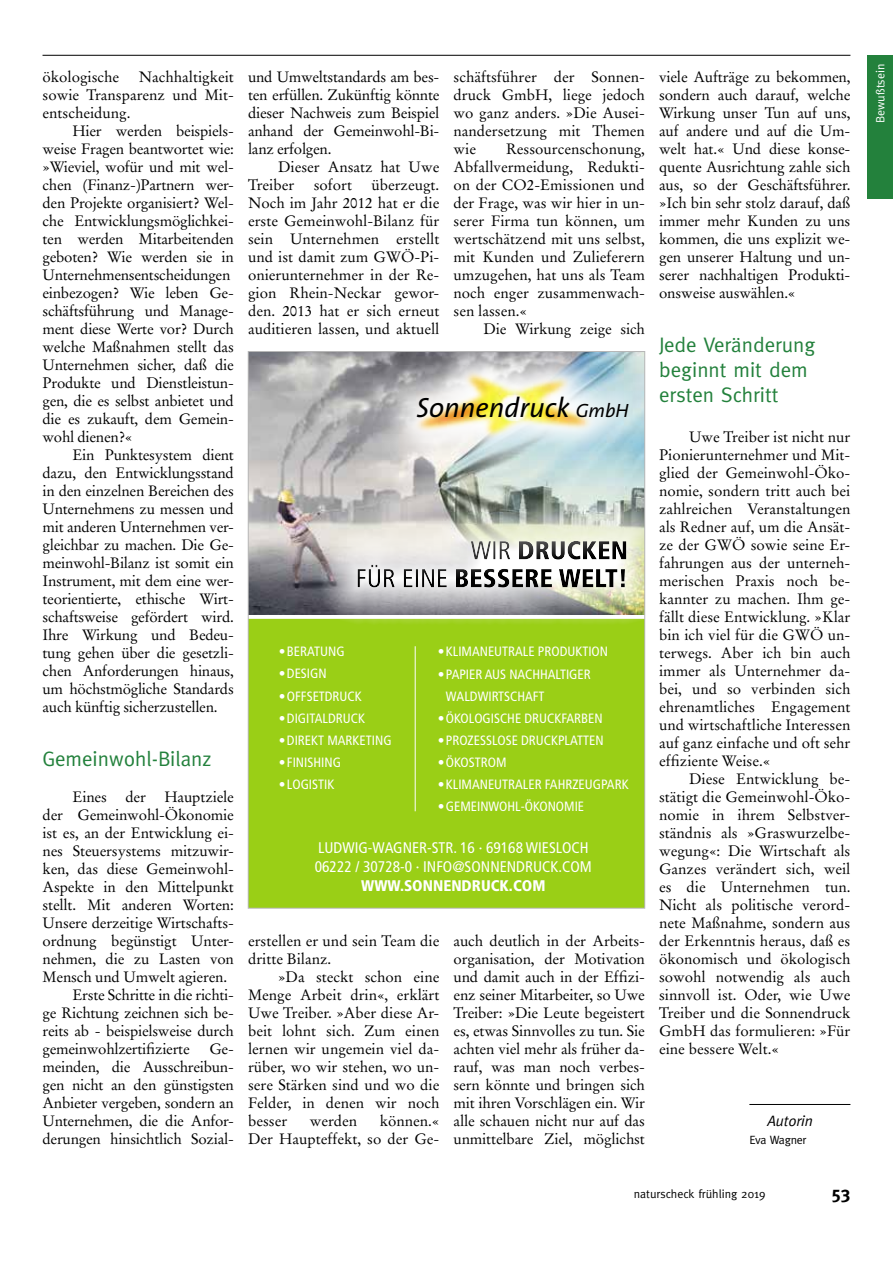
<style>
.page{position:relative;width:893px;height:1263px;background:#fff}
.page>*{position:absolute;margin:0;border:0;box-sizing:border-box;transform-origin:0 0}
.t1{font:italic 27.9px "The Sans B5 Plain";color:#000}
.t2{font:21px/25.2px "Meta";color:#23813c}
.t3{font:700 18px "Meta";color:#000}
.t4{font:condensed 15.45px/19.2px "Frutiger LT Std";color:#fff}
.t5{font:900 condensed 15.45px "Frutiger LT Std";color:#fff}
.t6{font:15px/18px "Stempel Garamond";letter-spacing:-.01em;color:#000;text-align:justify}
.t7{font:italic 15px "Meta";letter-spacing:-.01em;color:#000}
.t8{font:condensed 13.5px/22px "Frutiger LT Std";color:#fff}
.t9{font:12px "Meta";color:#000}
.t10{font:12px "Meta";color:#fff}
.t11{font:12px "Meta";letter-spacing:-.02em;color:#000}
.s1{font-size:19.35px}
</style>
<div class="page">
<div style="left:867px;top:55px;width:26px;height:144px;background:#23813c"></div>
<hr style="left:43px;top:55px;width:807px;height:1px;background:#000">
<div style="left:248px;top:351px;width:397px;height:557px;background:#9acf16"></div>
<img style="left:250px;top:353px;width:393px;height:262px">
<svg style="left:250px;top:615px;width:70px;height:4px"></svg>
<hr style="left:415px;top:646px;width:1px;height:165px;background:#fff">
<svg style="left:373px;top:353px;width:270px;height:127px;background:#b9c7c7"></svg>
<img style="left:395px;top:353px;width:228px;height:110px">
<svg style="left:320px;top:503px;width:323px;height:120px;background:#b6bba7"></svg>
<div style="left:340px;top:534px;width:305px;height:76px;background:#000;opacity:.25"></div>
<hr style="left:749px;top:1104px;width:101px;height:1px;background:#000">
<p class="t6" style="left:43px;top:68px;width:193px;text-indent:96px">Nachhaltigkeit sowie Transparenz und Mit&shy;entscheidung.</p>
<p class="t6" style="left:43px;top:122px;width:193px;text-align:left;text-indent:30px">Hier werden beispiels&shy;weise Fragen beantwortet wie: »Wieviel, wofür und mit wel&shy;chen (Finanz-)Partnern wer&shy;den Projekte organisiert? Wel&shy;che Entwicklungsmöglichkei&shy;ten werden Mitarbeitenden geboten? Wie werden sie in<br>Unternehmensentscheidungen einbezogen? Wie leben Ge&shy;schäftsführung und Manage&shy;ment diese Werte vor? Durch welche Maßnahmen stellt das<br>Unternehmen sicher, daß die<br>Produkte und Dienstleistun&shy;gen, die es selbst anbietet und die es zukauft, dem Gemein&shy;wohl dienen?«</p>
<p class="t6" style="left:43px;top:446px;width:193px;text-indent:30px">Ein Punktesystem dient dazu, den Entwicklungsstand in den einzelnen Bereichen des Unternehmens zu messen und mit anderen Unternehmen ver&shy;gleichbar zu machen. Die Ge&shy;meinwohl-Bilanz ist somit ein Instrument, mit dem eine wer&shy;teorientierte, ethische Wirt&shy;schaftsweise gefördert wird.<br>Ihre Wirkung und Bedeu&shy;tung gehen über die gesetzli&shy;chen Anforderungen hinaus, um höchstmögliche Standards auch künftig sicherzustellen.</p>
<h2 class="t2" style="left:43px;top:746px;width:170px">Gemeinwohl-Bilanz</h2>
<p class="t6" style="left:73px;top:788px;width:163px">Eines der Hauptziele</p>
<p class="t6" style="left:43px;top:806px;width:193px">der Gemeinwohl-Ökonomie</p>
<p class="t6" style="left:43px;top:824px;width:193px">ist es, an der Entwicklung ei-</p>
<p class="t6" style="left:43px;top:842px;width:193px">nes Steuersystems mitzuwir-</p>
<p class="t6" style="left:43px;top:860px;width:193px">ken, das diese Gemeinwohl-</p>
<p class="t6" style="left:43px;top:878px;width:193px">Aspekte in den Mittelpunkt</p>
<p class="t6" style="left:43px;top:896px;width:193px">stellt. Mit anderen Worten:</p>
<p class="t6" style="left:43px;top:914px;width:193px">Unsere derzeitige Wirtschafts-</p>
<p class="t6" style="left:43px;top:932px;width:193px">ordnung begünstigt Unter-</p>
<p class="t6" style="left:43px;top:950px;width:193px">nehmen, die zu Lasten von</p>
<p class="t6" style="left:43px;top:968px;width:186px">Mensch und Umwelt agieren.</p>
<p class="t6" style="left:73px;top:986px;width:163px">Erste Schritte in die richti-</p>
<p class="t6" style="left:43px;top:1004px;width:193px">ge Richtung zeichnen sich be-</p>
<p class="t6" style="left:43px;top:1022px;width:193px">reits ab - beispielsweise durch</p>
<p class="t6" style="left:43px;top:1040px;width:149px">gemeinwohlzertifizierte</p>
<p class="t6" style="left:43px;top:68px;width:78px">ökologische</p>
<p class="t6" style="left:43px;top:1040px;width:193px;text-indent:167px">Ge&shy;meinden, die Ausschreibun&shy;gen nicht an den günstigsten Anbieter vergeben, sondern an Unternehmen, die die Anfor&shy;derungen hinsichtlich Sozial-</p>
<p class="t6" style="left:248px;top:68px;width:193px">und Umweltstandards am bes&shy;ten erfüllen. Zukünftig könnte dieser Nachweis zum Beispiel anhand der Gemeinwohl-Bi&shy;lanz erfolgen.</p>
<p class="t6" style="left:248px;top:158px;width:193px;text-indent:30px">Dieser Ansatz hat Uwe<br>Treiber</p>
<p class="t6" style="left:248px;top:176px;width:193px;text-indent:123px">überzeugt.<br>Noch im Jahr 2012 hat er die erste Gemeinwohl-Bilanz für sein Unternehmen erstellt und ist damit zum GWÖ-Pi&shy;onierunternehmer in der Re&shy;gion Rhein-Neckar gewor&shy;den. 2013 hat er sich erneut auditieren lassen, und aktuell</p>
<p class="t6" style="left:314px;top:176px;width:40px">sofort</p>
<p class="t6" style="left:454px;top:68px;width:193px">schäftsführer der Sonnen&shy;druck GmbH, liege jedoch wo ganz anders. »Die Ausei&shy;nandersetzung mit Themen wie</p>
<p class="t6" style="left:454px;top:140px;width:193px;text-indent:53px">Ressourcenschonung, Abfallvermeidung, Redukti&shy;on der CO2-Emissionen und der Frage, was wir hier in un&shy;serer Firma tun können, um wertschätzend mit uns selbst, mit Kunden und Zulieferern umzugehen, hat uns als Team noch enger zusammenwach&shy;sen lassen.«</p>
<p class="t6" style="left:484px;top:320px;width:163px">Die Wirkung zeige sich</p>
<h1 class="t1" style="left:416px;top:393px;width:214px">Sonnendruck <span class="s1">GmbH</span></h1>
<p class="t8" style="left:279px;top:641px;width:67px">•BERATUNG</p>
<p class="t8" style="left:279px;top:663px;width:49px">•DESIGN</p>
<p class="t8" style="left:279px;top:685px;width:85px">•OFFSETDRUCK</p>
<p class="t8" style="left:279px;top:707px;width:88px">•DIGITALDRUCK</p>
<p class="t8" style="left:279px;top:729px;width:114px">•DIREKT MARKETING</p>
<p class="t8" style="left:279px;top:751px;width:64px">•FINISHING</p>
<p class="t8" style="left:279px;top:773px;width:57px">•LOGISTIK</p>
<p class="t8" style="left:438px;top:641px;width:172px">•KLIMANEUTRALE PRODUKTION</p>
<p class="t8" style="left:446px;top:663px;width:146px;text-indent:-8px">•PAPIER AUS NACHHALTIGER<br>WALDWIRTSCHAFT</p>
<p class="t8" style="left:438px;top:707px;width:166px">•ÖKOLOGISCHE DRUCKFARBEN</p>
<p class="t8" style="left:438px;top:729px;width:167px">•PROZESSLOSE DRUCKPLATTEN</p>
<p class="t8" style="left:438px;top:751px;width:70px">•ÖKOSTROM</p>
<p class="t8" style="left:438px;top:773px;width:192px">•KLIMANEUTRALER FAHRZEUGPARK</p>
<p class="t8" style="left:438px;top:796px;width:148px">•GEMEINWOHL-ÖKONOMIE</p>
<p class="t4" style="left:315px;top:838px;width:278px">LUDWIG-WAGNER-STR. 16 · 69168 WIESLOCH<br>06222 / 30728-0 · INFO@SONNENDRUCK.COM</p>
<p class="t5" style="left:361px;top:877px;width:186px">WWW.SONNENDRUCK.COM</p>
<p class="t6" style="left:248px;top:932px;width:193px">erstellen er und sein Team die dritte Bilanz.</p>
<p class="t6" style="left:248px;top:968px;width:193px;text-indent:30px">»Da steckt schon eine Menge Arbeit drin«, erklärt Uwe Treiber. »Aber diese Ar&shy;beit lohnt sich. Zum einen lernen wir ungemein viel da&shy;rüber, wo wir stehen, wo un&shy;sere Stärken sind und wo die Felder, in denen wir noch besser</p>
<p class="t6" style="left:248px;top:1112px;width:193px;text-align:right">können.«<br>Der Haupteffekt, so der Ge-</p>
<p class="t6" style="left:310px;top:1112px;width:49px">werden</p>
<p class="t6" style="left:454px;top:932px;width:193px">auch deutlich in der Arbeits&shy;organisation, der Motivation und damit auch in der Effizi&shy;enz seiner Mitarbeiter, so Uwe Treiber: »Die Leute begeistert es, etwas Sinnvolles zu tun. Sie achten viel mehr als früher da&shy;rauf, was man noch verbes&shy;sern könnte und bringen sich mit ihren Vorschlägen ein. Wir alle schauen nicht nur auf das unmittelbare Ziel, möglichst</p>
<p class="t6" style="left:659px;top:68px;width:193px">viele Aufträge zu bekommen, sondern auch darauf, welche Wirkung unser Tun auf uns, auf andere und auf die Um&shy;welt hat.« Und diese konse&shy;quente Ausrichtung zahle sich aus, so der Geschäftsführer. »Ich bin sehr stolz darauf, daß immer mehr Kunden zu uns kommen, die uns explizit we&shy;gen unserer Haltung und un&shy;serer nachhaltigen Produkti&shy;onsweise auswählen.«</p>
<h2 class="t2" style="left:659px;top:332px;width:158px">Jede Veränderung beginnt mit dem ersten Schritt</h2>
<p class="t6" style="left:659px;top:428px;width:193px;text-indent:30px">Uwe Treiber ist nicht nur Pionierunternehmer und Mit&shy;glied der Gemeinwohl-Öko&shy;nomie, sondern tritt auch bei zahlreichen Veranstaltungen als Redner auf, um die Ansät&shy;ze der GWÖ sowie seine Er&shy;fahrungen aus der unterneh&shy;merischen Praxis noch be&shy;kannter zu machen. Ihm ge&shy;fällt diese Entwicklung. »Klar bin ich viel für die GWÖ un&shy;terwegs. Aber ich bin auch immer als Unternehmer da&shy;bei, und so verbinden sich ehrenamtliches Engagement und wirtschaftliche Interessen auf ganz einfache und oft sehr effiziente Weise.«</p>
<p class="t6" style="left:659px;top:770px;width:193px;text-indent:30px">Diese Entwicklung be&shy;stätigt die Gemeinwohl-Öko&shy;nomie in ihrem Selbstver&shy;ständnis als »Graswurzelbe&shy;wegung«: Die Wirtschaft als Ganzes verändert sich, weil es die Unternehmen tun.<br>Nicht als politische verord&shy;nete Maßnahme, sondern aus der Erkenntnis heraus, daß es ökonomisch und ökologisch sowohl notwendig als auch sinnvoll ist. Oder, wie Uwe Treiber und die Sonnendruck GmbH das formulieren: »Für eine bessere Welt.«</p>
<p class="t7" style="left:767px;top:1112px;width:47px">Autorin</p>
<p class="t11" style="left:749px;top:1133px;width:59px">Eva Wagner</p>
<p class="t9" style="left:634px;top:1187px;width:133px">naturscheck frühling 2019</p>
<p class="t3" style="left:831px;top:1183px;width:21px">53</p>
<p class="t10" style="left:873px;top:123px;width:61px;rotate:-90deg">Bewußtsein</p>
</div>
